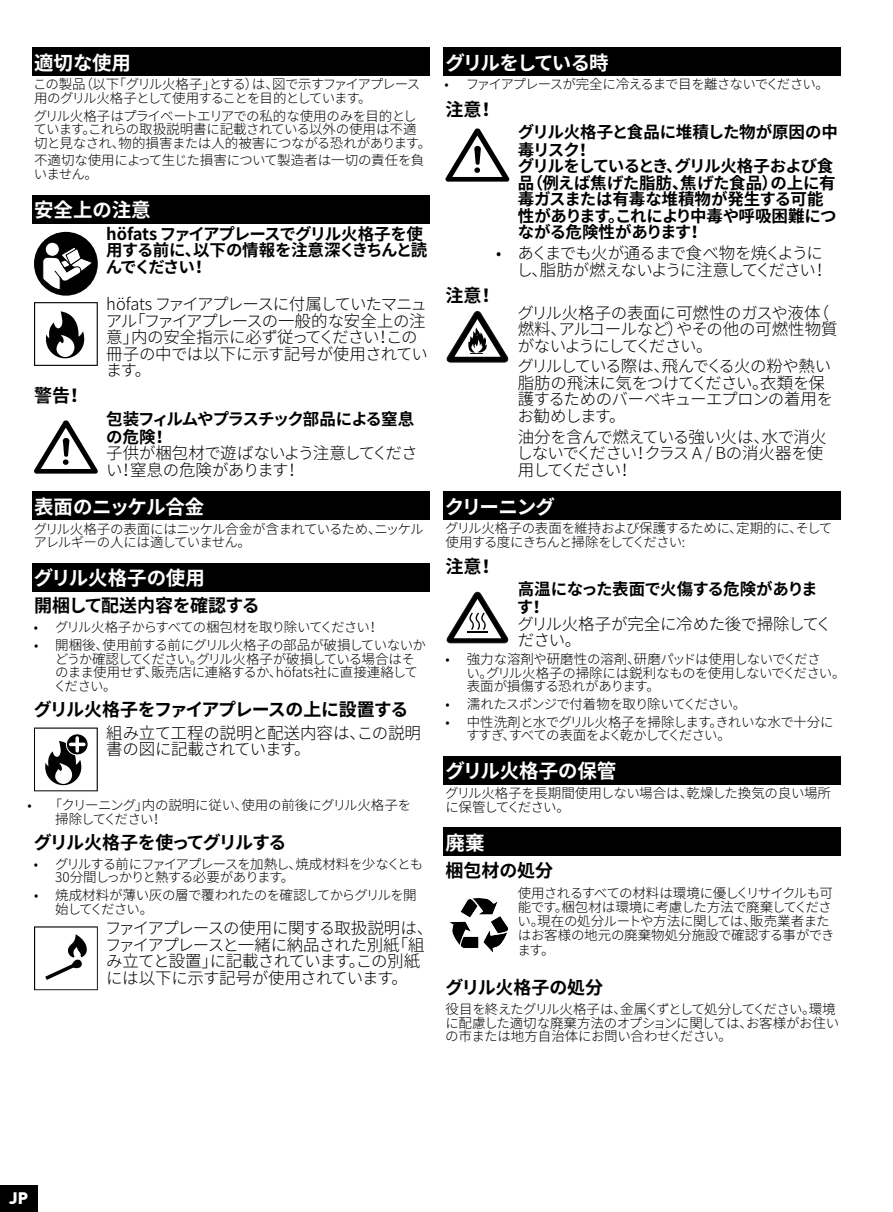
<style>
.page{position:relative;width:893px;height:1212px;background:#fff}
.page>*{position:absolute;margin:0;border:0;box-sizing:border-box;transform-origin:0 0}
.t1{font:700 19.5px "Noto Sans CJ Kjp";letter-spacing:-.015em;color:#fff}
.t2{font:700 19.5px "Noto Sans CJ Kjp";letter-spacing:-.09em;color:#fff}
.t3{font:700 18px "Noto Sans CJ Kjp";letter-spacing:-.015em;color:#000}
.t4{font:700 18px "Noto Sans CJ Kjp";letter-spacing:-.05em;color:#000}
.t5{font:700 18px "Noto Sans CJ Kjp";letter-spacing:-.085em;color:#000}
.t6{font:300 16.5px/16.5px "Noto Sans CJ Kjp";letter-spacing:-.035em;color:#000}
.t7{font:700 16.5px/16.5px "Noto Sans CJ Kjp";letter-spacing:-.035em;color:#000}
.t8{font:300 16.5px/16.5px "Noto Sans CJ Kjp";letter-spacing:-.06em;color:#000;text-align:right}
.t9{font:700 16.5px/18px "Noto Sans CJ Kjp";letter-spacing:-.015em;color:#000}
.t10{font:700 16.5px/18px "Noto Sans CJ Kjp";letter-spacing:-.06em;color:#000}
.t11{font:900 16.5px "DIN Pro";color:#fff}
.t12{font:300 13.5px/13.5px "Noto Sans CJ Kjp";letter-spacing:-.035em;color:#000}
.t13{font:300 13.5px/13.5px "Noto Sans CJ Kjp";letter-spacing:-.065em;color:#000}
.t14{font:300 13.5px/13.5px "Noto Sans CJ Kjp";letter-spacing:-.055em;color:#000}
.t15{font:300 13.5px/13.5px "Noto Sans CJ Kjp";letter-spacing:-.075em;color:#000}
.t16{font:300 13.5px "Noto Sans CJ Kjp";letter-spacing:-.07em;color:#000}
</style>
<div class="page">
<div style="left:0;top:1185px;width:38px;height:27px;background:#000"></div>
<div style="left:32px;top:48px;width:398px;height:28px;background:#000"></div>
<div style="left:32px;top:195px;width:398px;height:28px;background:#000"></div>
<div style="left:32px;top:492px;width:398px;height:28px;background:#000"></div>
<div style="left:32px;top:563px;width:398px;height:28px;background:#000"></div>
<div style="left:443px;top:48px;width:398px;height:28px;background:#000"></div>
<div style="left:443px;top:492px;width:398px;height:28px;background:#000"></div>
<div style="left:443px;top:756px;width:398px;height:28px;background:#000"></div>
<div style="left:443px;top:828px;width:398px;height:28px;background:#000"></div>
<div style="left:34px;top:232px;width:64px;height:64px;background:#000;border-radius:50%"></div>
<svg style="left:45px;top:242px;width:14px;height:14px"></svg>
<div style="left:45px;top:242px;width:15px;height:15px;border:1px solid #000;border-radius:50%"></div>
<svg style="left:42px;top:246px;width:52px;height:44px"></svg>
<svg style="left:34px;top:302px;width:64px;height:64px"></svg>
<svg style="left:34px;top:420px;width:64px;height:54px"></svg>
<svg style="left:34px;top:727px;width:64px;height:64px"></svg>
<svg style="left:75px;top:738px;width:4px;height:13px"></svg>
<svg style="left:34px;top:926px;width:64px;height:64px"></svg>
<svg style="left:445px;top:128px;width:64px;height:54px"></svg>
<svg style="left:446px;top:311px;width:62px;height:51px"></svg>
<svg style="left:446px;top:592px;width:62px;height:51px"></svg>
<svg style="left:449px;top:898px;width:59px;height:54px"></svg>
<h1 class="t1" style="left:34px;top:51px;width:99px">適切な使用</h1>
<p class="t13" style="left:33px;top:78px;width:389px">この製品（以下「グリル火格子」とする）は、図で示すファイアプレース用のグリル火格子として使用することを目的としています。</p>
<p class="t12" style="left:33px;top:109px;width:399px">グリル火格子はプライベートエリアでの私的な使用のみを目的としています。これらの取扱説明書に記載されている以外の使用は不適切と見なされ、物的損害または人的被害につながる恐れがあります。</p>
<p class="t12" style="left:34px;top:154px;width:392px">不適切な使用によって生じた損害について製造者は一切の責任を負いません。</p>
<h1 class="t1" style="left:34px;top:199px;width:118px">安全上の注意</h1>
<p class="t7" style="left:106px;top:226px;width:323px">höfats ファイアプレースでグリル火格子を使用する前に、以下の情報を注意深くきちんと読んでください！</p>
<p class="t6" style="left:106px;top:296px;width:324px">höfats ファイアプレースに付属していたマニュアル「ファイアプレースの一般的な安全上の注意」内の安全指示に必ず従ってください！この冊子の中では以下に示す記号が使用されています。</p>
<h2 class="t3" style="left:34px;top:386px;width:51px">警告！</h2>
<p class="t10" style="left:106px;top:410px;width:310px">包装フィルムやプラスチック部品による窒息の危険！</p>
<p class="t6" style="left:106px;top:445px;width:313px">子供が梱包材で遊ばないよう注意してください！窒息の危険があります！</p>
<h1 class="t1" style="left:34px;top:495px;width:172px">表面のニッケル合金</h1>
<p class="t12" style="left:34px;top:522px;width:391px">グリル火格子の表面にはニッケル合金が含まれているため、ニッケルアレルギーの人には適していません。</p>
<h1 class="t1" style="left:34px;top:567px;width:173px">グリル火格子の使用</h1>
<h2 class="t3" style="left:34px;top:596px;width:227px">開梱して配送内容を確認する</h2>
<p class="t13" style="left:34px;top:621px;width:347px">• グリル火格子からすべての梱包材を取り除いてください！</p>
<p class="t12" style="left:53px;top:639px;width:374px;text-indent:-19px">• 開梱後、使用前する前にグリル火格子の部品が破損していないかどうか確認してください。グリル火格子が破損している場合はそのまま使用せず、販売店に連絡するか、höfats社に直接連絡してください。</p>
<h2 class="t4" style="left:34px;top:699px;width:376px">グリル火格子をファイアプレースの上に設置する</h2>
<p class="t6" style="left:106px;top:725px;width:316px">組み立て工程の説明と配送内容は、この説明書の図に記載されています。</p>
<p class="t12" style="left:55px;top:799px;width:357px;text-indent:-28px">• 「クリーニング」内の説明に従い、使用の前後にグリル火格子を掃除してください！</p>
<h2 class="t5" style="left:34px;top:832px;width:254px">グリル火格子を使ってグリルする</h2>
<p class="t15" style="left:55px;top:857px;width:369px;text-indent:-22px">• グリルする前にファイアプレースを加熱し、焼成材料を少なくとも<br>30分間しっかりと熱する必要があります。</p>
<p class="t12" style="left:55px;top:889px;width:363px;text-indent:-21px">• 焼成材料が薄い灰の層で覆われたのを確認してからグリルを開始してください。</p>
<p class="t6" style="left:105px;top:920px;width:330px">ファイアプレースの使用に関する取扱説明は、ファイアプレースと一緒に納品された別紙「組み立てと設置」に記載されています。この別紙には以下に示す記号が使用されています。</p>
<h1 class="t2" style="left:445px;top:51px;width:165px">グリルをしている時</h1>
<p class="t16" style="left:444px;top:77px;width:386px">• ファイアプレースが完全に冷えるまで目を離さないでください。</p>
<h2 class="t3" style="left:445px;top:99px;width:51px">注意！</h2>
<p class="t9" style="left:518px;top:123px;width:322px">グリル火格子と食品に堆積した物が原因の中毒リスク！</p>
<p class="t7" style="left:518px;top:159px;width:321px">グリルをしているとき、グリル火格子および食品（例えば焦げた脂肪、焦げた食品）の上に有毒ガスまたは有毒な堆積物が発生する可能性があります。これにより中毒や呼吸困難につながる危険性があります！</p>
<p class="t8" style="left:496px;top:245px;width:333px">• あくまでも火が通るまで食べ物を焼くようにし、脂肪が燃えないように注意してください！</p>
<h2 class="t3" style="left:445px;top:285px;width:51px">注意！</h2>
<p class="t6" style="left:517px;top:305px;width:322px">グリル火格子の表面に可燃性のガスや液体（燃料、アルコールなど）やその他の可燃性物質がないようにしてください。</p>
<p class="t6" style="left:517px;top:358px;width:317px">グリルしている際は、飛んでくる火の粉や熱い脂肪の飛沫に気をつけてください。衣類を保護するためのバーベキューエプロンの着用をお勧めします。</p>
<p class="t6" style="left:516px;top:429px;width:312px">油分を含んで燃えている強い火は、水で消火しないでください！クラス A / Bの消火器を使用してください！</p>
<h1 class="t1" style="left:445px;top:495px;width:112px">クリーニング</h1>
<p class="t14" style="left:445px;top:522px;width:388px">グリル火格子の表面を維持および保護するために、定期的に、そして使用する度にきちんと掃除をしてください:</p>
<h2 class="t3" style="left:445px;top:556px;width:51px">注意！</h2>
<p class="t7" style="left:517px;top:581px;width:302px;line-height:18px">高温になった表面で火傷する危険があります！</p>
<p class="t6" style="left:517px;top:616px;width:316px">グリル火格子が完全に冷めた後で掃除してください。</p>
<p class="t12" style="left:466px;top:653px;width:381px;text-indent:-21px">• 強力な溶剤や研磨性の溶剤、研磨パッドは使用しないでくださ<br>い。グリル火格子の掃除には鋭利なものを使用しないでください。表面が損傷する恐れがあります。</p>
<p class="t14" style="left:445px;top:697px;width:302px">• 濡れたスポンジで付着物を取り除いてください。</p>
<p class="t12" style="left:466px;top:715px;width:369px;text-indent:-21px">• 中性洗剤と水でグリル火格子を掃除します。きれいな水で十分にすすぎ、すべての表面をよく乾かしてください。</p>
<h1 class="t1" style="left:445px;top:760px;width:173px">グリル火格子の保管</h1>
<p class="t12" style="left:445px;top:787px;width:387px">グリル火格子を長期間使用しない場合は、乾燥した換気の良い場所に保管してください。</p>
<h1 class="t1" style="left:445px;top:831px;width:40px">廃棄</h1>
<h2 class="t3" style="left:445px;top:860px;width:109px">梱包材の処分</h2>
<p class="t12" style="left:517px;top:886px;width:319px;line-height:14.2px">使用されるすべての材料は環境に優しくリサイクルも可能です。梱包材は環境に考慮した方法で廃棄してください。現在の処分ルートや方法に関しては、販売業者またはお客様の地元の廃棄物処分施設で確認する事ができます。</p>
<h2 class="t3" style="left:445px;top:977px;width:159px">グリル火格子の処分</h2>
<p class="t12" style="left:445px;top:1002px;width:395px">役目を終えたグリル火格子は、金属くずとして処分してください。環境に配慮した適切な廃棄方法のオプションに関しては、お客様がお住いの市または地方自治体にお問い合わせください。</p>
<p class="t11" style="left:9px;top:1187px;width:20px">JP</p>
</div>
